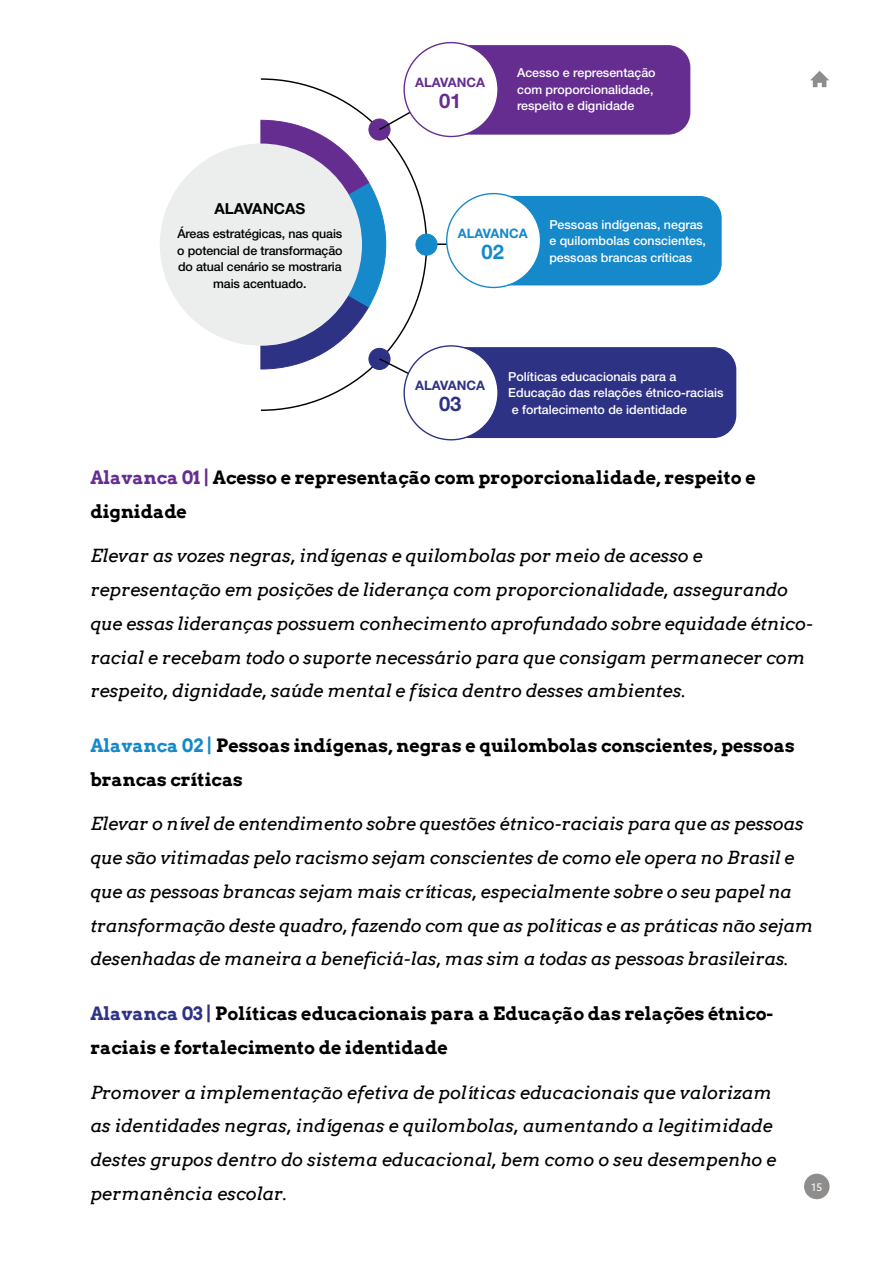
<style>
.page{position:relative;width:893px;height:1263px;background:#fff}
.page>*{position:absolute;margin:0;border:0;box-sizing:border-box;transform-origin:0 0}
.Parágrafo{font:700 20.25px "Helvetica Neue LT Std";color:#662d91}
.Parágrafo-2{font:700 20.25px "Helvetica Neue LT Std";color:#2e3285}
.Parágrafo-3{font:700 20.25px "Helvetica Neue LT Std";color:#1689ca}
.Parágrafo-4{font:italic 18px/33.8px "Arvo";letter-spacing:-.01em;color:#000}
.Parágrafo-5{font:700 18px/33.8px "Arvo";color:#000}
.Parágrafo-6{font:700 15.15px "Helvetica Neue LT Std";color:#000}
.Parágrafo-7{font:700 13.05px "Helvetica Neue LT Std";color:#662d91}
.Parágrafo-8{font:700 13.05px "Helvetica Neue LT Std";color:#2e3285}
.Parágrafo-9{font:700 13.05px "Helvetica Neue LT Std";color:#1689ca}
.Parágrafo-10{font:500 12.45px/16.5px "Helvetica Neue LT Std";color:#fff}
.Parágrafo-11{font:500 12.45px/16.5px "Helvetica Neue LT Std";letter-spacing:-.01em;color:#000;text-align:center}
.t1{font:10.5px "Azo Sans";color:#fff}
.s1{color:#662d91}
.s2{color:#1689ca}
.s3{color:#2e3285}
</style>
<div class="page">
<div style="left:804px;top:1174px;width:26px;height:25px;background:#8e8d8c;border-radius:50%"></div>
<svg style="left:810px;top:71px;width:19px;height:16px"></svg>
<div style="left:160px;top:144px;width:202px;height:202px;background:#eceded;border-radius:50%"></div>
<svg style="left:260px;top:78px;width:148px;height:334px"></svg>
<svg style="left:260px;top:88px;width:192px;height:309px"></svg>
<div style="left:437px;top:45px;width:253px;height:90px;background:#662d91;border-radius:22px"></div>
<div style="left:404px;top:43px;width:94px;height:93px;background:#fff;border-radius:50%"></div>
<div style="left:438px;top:348px;width:298px;height:89px;background:#2e3285;border-radius:22px"></div>
<div style="left:437px;top:347px;width:299px;height:91px;border:1px solid #2e3285;border-radius:22px"></div>
<div style="left:404px;top:346px;width:94px;height:94px;background:#fff;border-radius:50%"></div>
<div style="left:483px;top:196px;width:239px;height:89px;background:#1689ca;border-radius:22px"></div>
<div style="left:447px;top:194px;width:94px;height:93px;background:#fff;border-radius:50%"></div>
<p class="Parágrafo-6" style="left:214px;top:199px;width:93px">ALAVANCAS</p>
<p class="Parágrafo-11" style="left:177px;top:225px;width:167px">Áreas estratégicas, nas quais o potencial de transformação do atual cenário se mostraria mais acentuado.</p>
<p class="Parágrafo-7" style="left:415px;top:74px;width:71px">ALAVANCA</p>
<p class="Parágrafo" style="left:439px;top:88px;width:24px">01</p>
<p class="Parágrafo-10" style="left:517px;top:64px;width:140px">Acesso e representação com proporcionalidade, respeito e dignidade</p>
<p class="Parágrafo-9" style="left:458px;top:225px;width:71px">ALAVANCA</p>
<p class="Parágrafo-3" style="left:481px;top:239px;width:24px">02</p>
<p class="Parágrafo-10" style="left:549px;top:216px;width:158px">Pessoas indígenas, negras e quilombolas conscientes, pessoas brancas críticas</p>
<p class="Parágrafo-8" style="left:415px;top:378px;width:71px">ALAVANCA</p>
<p class="Parágrafo-2" style="left:439px;top:392px;width:24px">03</p>
<p class="Parágrafo-10" style="left:508px;top:368px;width:217px">Políticas educacionais para a<br>Educação das relações étnico-raciais e fortalecimento de identidade</p>
<p class="Parágrafo-5" style="left:90px;top:461px;width:667px"><span class="s1">Alavanca 01 |</span> Acesso e representação com proporcionalidade, respeito e dignidade</p>
<p class="Parágrafo-4" style="left:90px;top:538px;width:724px">Elevar as vozes negras, indígenas e quilombolas por meio de acesso e representação em posições de liderança com proporcionalidade, assegurando que essas lideranças possuem conhecimento aprofundado sobre equidade étnico&shy;racial e recebam todo o suporte necessário para que consigam permanecer com respeito, dignidade, saúde mental e física dentro desses ambientes.</p>
<p class="Parágrafo-5" style="left:90px;top:729px;width:706px"><span class="s2">Alavanca 02 |</span> Pessoas indígenas, negras e quilombolas conscientes, pessoas brancas críticas</p>
<p class="Parágrafo-4" style="left:90px;top:807px;width:724px">Elevar o nível de entendimento sobre questões étnico-raciais para que as pessoas que são vitimadas pelo racismo sejam conscientes de como ele opera no Brasil e que as pessoas brancas sejam mais críticas, especialmente sobre o seu papel na transformação deste quadro, fazendo com que as políticas e as práticas não sejam desenhadas de maneira a beneficiá-las, mas sim a todas as pessoas brasileiras.</p>
<p class="Parágrafo-5" style="left:90px;top:997px;width:685px"><span class="s3">Alavanca 03 |</span> Políticas educacionais para a Educação das relações étnico&shy;raciais e fortalecimento de identidade</p>
<p class="Parágrafo-4" style="left:90px;top:1075px;width:688px">Promover a implementação efetiva de políticas educacionais que valorizam as identidades negras, indígenas e quilombolas, aumentando a legitimidade destes grupos dentro do sistema educacional, bem como o seu desempenho e permanência escolar.</p>
<p class="t1" style="left:811px;top:1180px;width:13px">15</p>
</div>
